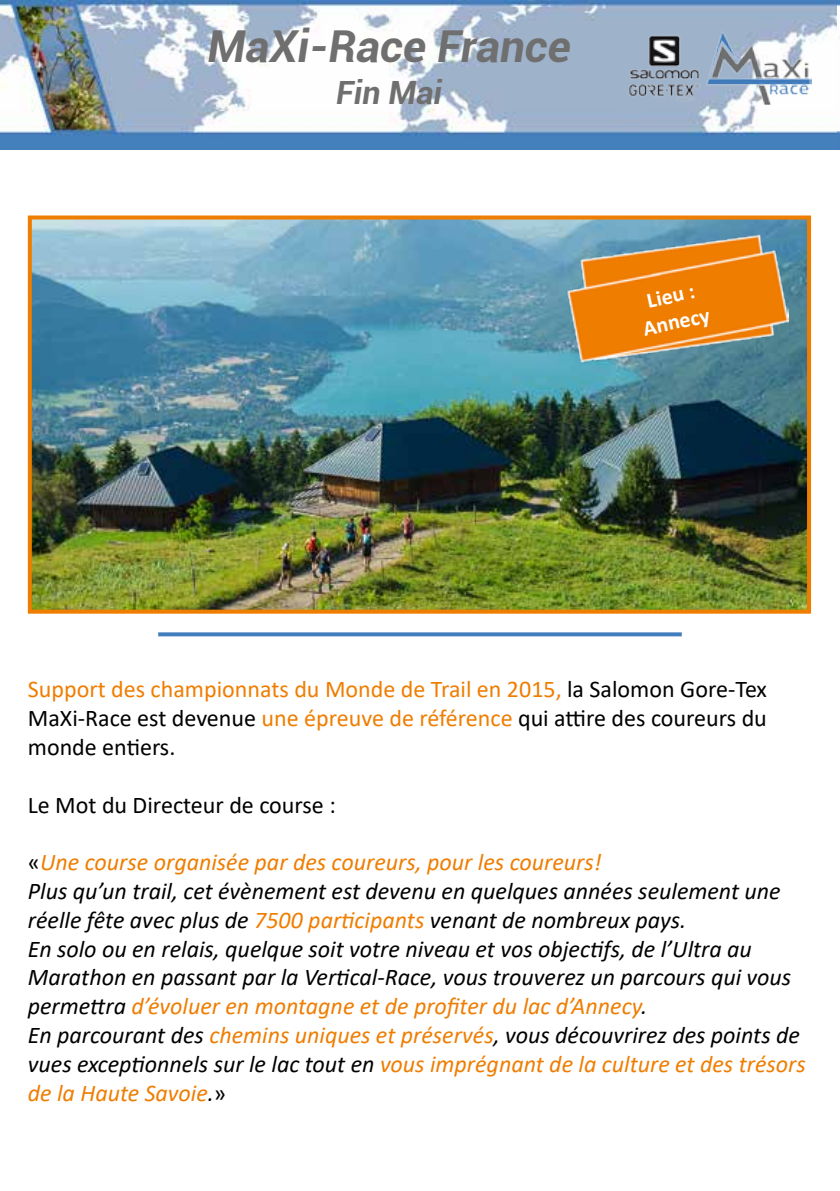
<style>
.page{position:relative;width:840px;height:1191px;background:#fff}
.page>*{position:absolute;margin:0;border:0;box-sizing:border-box;transform-origin:0 0}
.t1{font:italic 700 44px "Roboto";color:#706f6f}
.t2{font:italic 700 32px "Roboto";color:#706f6f}
.t3{font:italic 24px/28.8px "Calibri";color:#000}
.t4{font:24px/28.8px "Calibri";color:#000;text-align:justify}
.t5{font:700 22px/26.4px "Calibri";color:#fff;text-align:center}
.s1{color:#ef7d00}
.s2{font-style:normal}
</style>
<div class="page">
<img style="left:0;top:0;width:836px;height:149px">
<img style="left:836px;top:0;width:3px;height:150px">
<img style="left:625px;top:30px;width:185px;height:74px">
<img style="left:33px;top:220px;width:772px;height:388px">
<div style="left:28px;top:215px;width:782px;height:398px;border:4px solid #ef7d00"></div>
<svg style="left:158px;top:632px;width:523px;height:4px;background:#5389c2"></svg>
<img style="left:557px;top:225px;width:231px;height:147px">
<h1 class="t1" style="left:207px;top:16px;width:364px">MaXi-Race France</h1>
<h2 class="t2" style="left:336px;top:70px;width:107px">Fin Mai</h2>
<p class="t5" style="left:634px;top:289px;width:69px;rotate:-12deg">Lieu :<br>Annecy</p>
<p class="t4" style="left:28px;top:674px;width:740px"><span class="s1">Support des championnats du Monde de Trail en 2015,</span> la Salomon Gore-Tex MaXi-Race est devenue <span class="s1">une épreuve de référence</span> qui attire des coureurs du monde entiers.</p>
<p class="t4" style="left:28px;top:789px;width:309px">Le Mot du Directeur de course :</p>
<p class="t3" style="left:28px;top:847px;width:779px"><span class="s2">«</span><span class="s1">Une course organisée par des coureurs, pour les coureurs!<br></span>Plus qu’un trail, cet évènement est devenu en quelques années seulement une réelle fête avec plus de <span class="s1">7500 participants</span> venant de nombreux pays.<br>En solo ou en relais, quelque soit votre niveau et vos objectifs, de l’Ultra au Marathon en passant par la Vertical-Race, vous trouverez un parcours qui vous permettra <span class="s1">d’évoluer en montagne et de profiter du lac d’Annecy</span>.<br>En parcourant des <span class="s1">chemins uniques et préservés</span>, vous découvrirez des points de vues exceptionnels sur le lac tout en <span class="s1">vous imprégnant de la culture et des trésors de la Haute Savoie</span>.<span class="s2">»</span></p>
</div>
